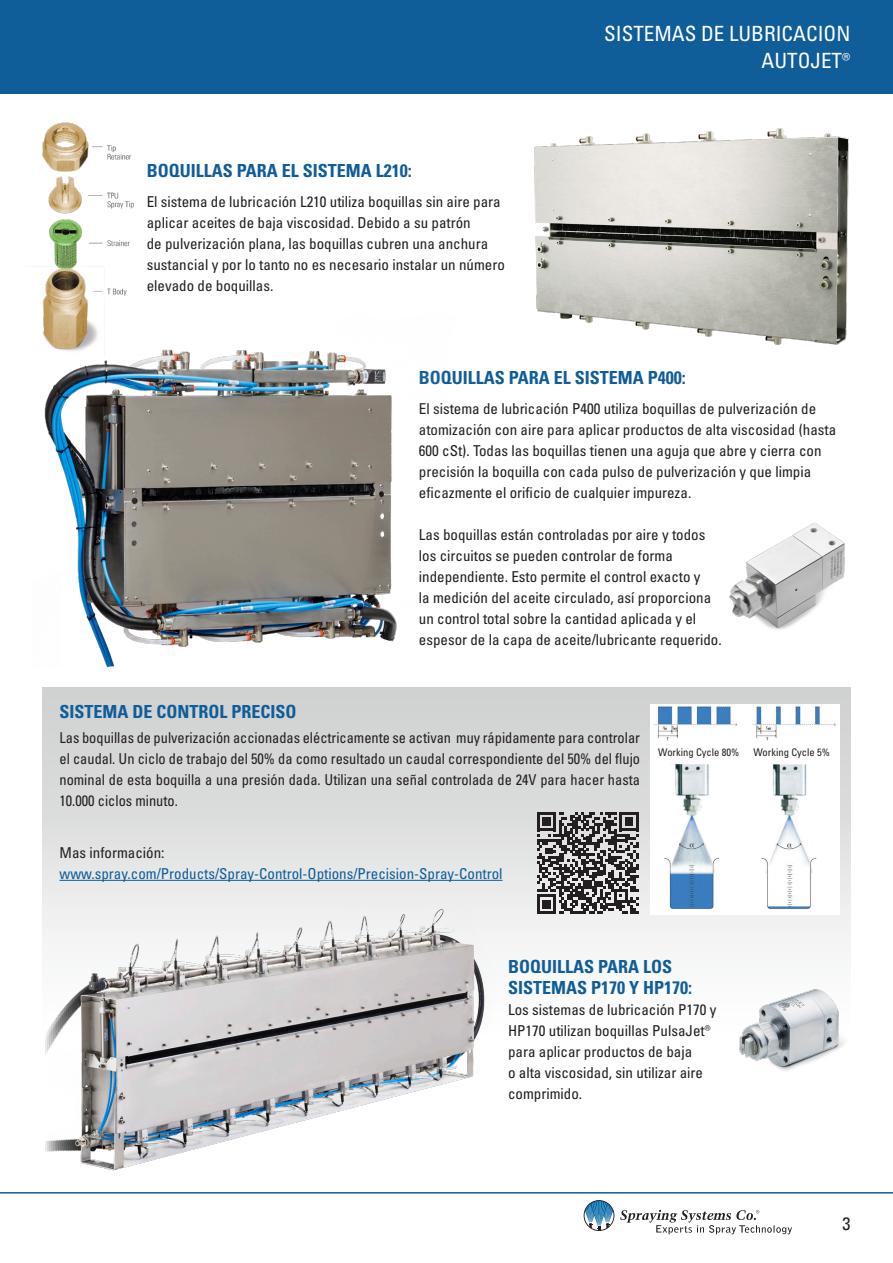
<style>
.page{position:relative;width:893px;height:1263px;background:#fff}
.page>*{position:absolute;margin:0;border:0;box-sizing:border-box;transform-origin:0 0}
.t1{font:condensed 21px/27px "Univers LT Pro";color:#fff;text-align:right}
.Text_narrow{font:700 condensed 18px/21px "Univers LT Pro";color:#0f5d99}
.Big_Title_in_Text{font:700 condensed 18px "Univers LT Pro";color:#0f5d99}
.t2{font:condensed 18px "Univers";color:#231f20}
.Text_narrow-2{font:condensed 15px/21px "Univers LT Pro";color:#231f20}
.Text_narrow-3{font:condensed 15px/21px "Univers LT Pro";color:#231f20;text-align:justify;scale:.96 1}
.Text_narrow-4{font:condensed 15px "Univers LT Pro";color:#0f5d99}
.Text_narrow-5{font:condensed 10.5px "Univers LT Pro";color:#231f20}
</style>
<div class="page">
<hr style="left:0;top:1192px;width:893px;height:1px;background:#0f5d99">
<svg style="left:584px;top:1200px;width:30px;height:31px"></svg>
<svg style="left:620px;top:1210px;width:172px;height:24px"></svg>
<div style="left:0;top:0;width:893px;height:94px;background:#0f5d99"></div>
<div style="left:43px;top:687px;width:807px;height:503px;background:linear-gradient(to bottom,#d1d2d2,#fff)"></div>
<img style="left:735px;top:975px;width:115px;height:110px">
<img style="left:43px;top:903px;width:488px;height:291px">
<img style="left:650px;top:704px;width:189px;height:210px">
<svg style="left:537px;top:812px;width:101px;height:102px;background:#757373"></svg>
<hr style="left:60px;top:880px;width:443px;height:1px;background:#0f5d99">
<img style="left:534px;top:128px;width:315px;height:217px">
<img style="left:44px;top:349px;width:353px;height:319px">
<img style="left:729px;top:523px;width:116px;height:107px">
<img style="left:42px;top:122px;width:105px;height:238px">
<p class="Text_narrow" style="left:147px;top:159px;width:267px">BOQUILLAS PARA EL SISTEMA L210:</p>
<p class="Text_narrow-2" style="left:147px;top:190px;width:360px">El sistema de lubricación L210 utiliza boquillas sin aire para aplicar aceites de baja viscosidad. Debido a su patrón<br>de pulverización plana, las boquillas cubren una anchura sustancial y por lo tanto no es necesario instalar un número elevado de boquillas.</p>
<h1 class="t1" style="left:604px;top:19px;width:248px">SISTEMAS DE LUBRICACION<br>AUTOJET®</h1>
<p class="Text_narrow" style="left:419px;top:367px;width:269px">BOQUILLAS PARA EL SISTEMA P400:</p>
<p class="Text_narrow-2" style="left:419px;top:398px;width:419px">El sistema de lubricación P400 utiliza boquillas de pulverización de atomización con aire para aplicar productos de alta viscosidad (hasta 600 cSt). Todas las boquillas tienen una aguja que abre y cierra con precisión la boquilla con cada pulso de pulverización y que limpia eficazmente el orificio de cualquier impureza.</p>
<p class="Text_narrow-2" style="left:419px;top:524px;width:304px">Las boquillas están controladas por aire y todos los circuitos se pueden controlar de forma independiente. Esto permite el control exacto y<br>la medición del aceite circulado, así proporciona un control total sobre la cantidad aplicada y el espesor de la capa de aceite/lubricante requerido.</p>
<p class="Big_Title_in_Text" style="left:60px;top:700px;width:239px">SISTEMA DE CONTROL PRECISO</p>
<p class="Text_narrow-3" style="left:60px;top:726px;width:606px">Las boquillas de pulverización accionadas eléctricamente se activan muy rápidamente para controlar el caudal. Un ciclo de trabajo del 50% da como resultado un caudal correspondiente del 50% del flujo nominal de esta boquilla a una presión dada. Utilizan una señal controlada de 24V para hacer hasta 10.000 ciclos minuto.</p>
<p class="Text_narrow-2" style="left:60px;top:841px;width:106px">Mas información:</p>
<p class="Text_narrow-4" style="left:60px;top:864px;width:444px">www.spray.com/Products/Spray-Control-Options/Precision-Spray-Control</p>
<p class="Text_narrow-5" style="left:658px;top:745px;width:83px">Working Cycle 80%</p>
<p class="Text_narrow-5" style="left:754px;top:746px;width:78px">Working Cycle 5%</p>
<p class="Text_narrow" style="left:508px;top:956px;width:185px">BOQUILLAS PARA LOS<br>SISTEMAS P170 Y HP170:</p>
<p class="Text_narrow-2" style="left:508px;top:998px;width:210px">Los sistemas de lubricación P170 y<br>HP170 utilizan boquillas PulsaJet® para aplicar productos de baja<br>o alta viscosidad, sin utilizar aire comprimido.</p>
<p class="t2" style="left:842px;top:1212px;width:9px">3</p>
</div>
